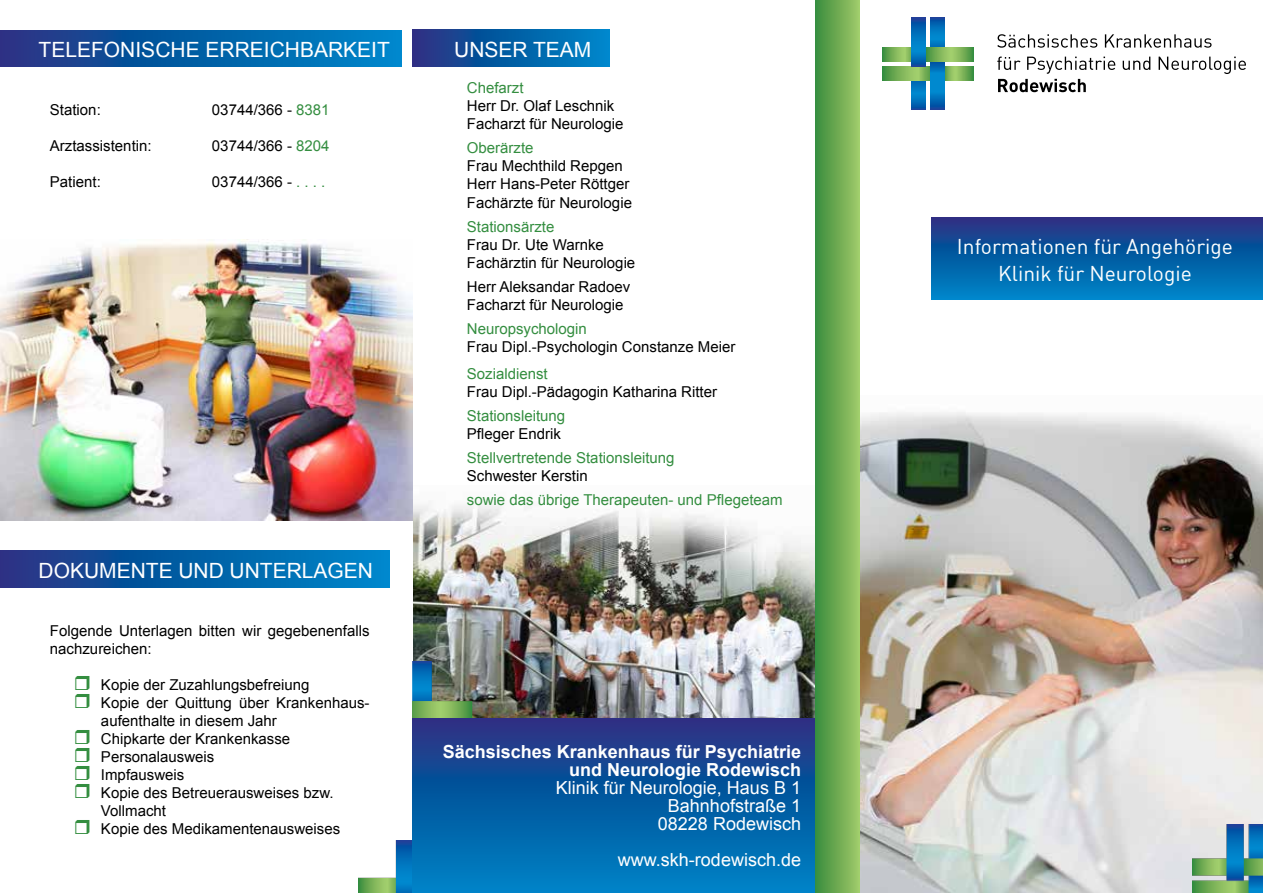
<style>
.page{position:relative;width:1263px;height:893px;background:#fff}
.page>*{position:absolute;margin:0;border:0;box-sizing:border-box;transform-origin:0 0}
.t1{font:21px "Arial";color:#fff}
.t2{font:21px/27px "DIN";color:#fff;text-align:center}
.t3{font:18px/18px "Arial";color:#fff;text-align:right}
.t4{font:700 18px/18px "Arial";color:#fff;text-align:right}
.t5{font:15px/18px "Arial";color:#000}
.t6{font:15px "Arial";color:#348e40}
.s1{color:#348e40}
</style>
<div class="page">
<img style="left:413px;top:504px;width:402px;height:215px">
<img style="left:859px;top:395px;width:404px;height:498px">
<img style="left:1193px;top:824px;width:70px;height:69px">
<img style="left:358px;top:840px;width:54px;height:53px">
<img style="left:412px;top:661px;width:61px;height:58px">
<svg style="left:931px;top:218px;width:332px;height:82px;background:#0a5ca4"></svg>
<svg style="left:412px;top:719px;width:403px;height:174px;background:#0a5aa3"></svg>
<svg style="left:412px;top:30px;width:197px;height:37px;background:#0a5ca4"></svg>
<div style="left:815px;top:0;width:44px;height:893px;background:linear-gradient(to right,#398c3d,#9dc767)"></div>
<svg style="left:0;top:30px;width:402px;height:37px;background:#095da5"></svg>
<svg style="left:0;top:551px;width:390px;height:36px;background:#095da5"></svg>
<img style="left:0;top:240px;width:412px;height:280px">
<svg style="left:997px;top:34px;width:100px;height:14px"></svg>
<svg style="left:1105px;top:34px;width:106px;height:14px"></svg>
<svg style="left:1123px;top:57px;width:27px;height:13px"></svg>
<svg style="left:1158px;top:57px;width:88px;height:17px"></svg>
<svg style="left:997px;top:57px;width:118px;height:35px"></svg>
<svg style="left:911px;top:80px;width:15px;height:30px"></svg>
<svg style="left:882px;top:66px;width:92px;height:14px"></svg>
<svg style="left:930px;top:18px;width:14px;height:92px"></svg>
<svg style="left:882px;top:47px;width:92px;height:15px"></svg>
<svg style="left:911px;top:18px;width:15px;height:48px"></svg>
<h1 class="t1" style="left:39px;top:36px;width:353px">TELEFONISCHE ERREICHBARKEIT</h1>
<p class="t5" style="left:50px;top:101px;width:52px">Station:</p>
<p class="t5" style="left:212px;top:101px;width:119px">03744/366 - <span class="s1">8381</span></p>
<p class="t5" style="left:50px;top:137px;width:103px">Arztassistentin:</p>
<p class="t5" style="left:212px;top:137px;width:119px">03744/366 - <span class="s1">8204</span></p>
<p class="t5" style="left:50px;top:173px;width:52px">Patient:</p>
<p class="t5" style="left:212px;top:173px;width:115px">03744/366 - <span class="s1">. . . .</span></p>
<h1 class="t1" style="left:39px;top:557px;width:336px">DOKUMENTE UND UNTERLAGEN</h1>
<p class="t5" style="left:50px;top:622px;width:321px">Folgende Unterlagen bitten wir gegebenenfalls nachzureichen:</p>
<p class="t5" style="left:101px;top:676px;width:270px">Kopie der Zuzahlungsbefreiung<br>Kopie der Quittung über Krankenhaus&shy;aufenthalte in diesem Jahr<br>Chipkarte der Krankenkasse<br>Personalausweis<br>Impfausweis<br>Kopie des Betreuerausweises bzw.<br>Vollmacht<br>Kopie des Medikamentenausweises</p>
<h1 class="t1" style="left:454px;top:36px;width:139px">UNSER TEAM</h1>
<p class="t6" style="left:467px;top:78px;width:58px">Chefarzt</p>
<p class="t5" style="left:467px;top:97px;width:158px">Herr Dr. Olaf Leschnik<br>Facharzt für Neurologie</p>
<p class="t6" style="left:467px;top:138px;width:68px">Oberärzte</p>
<p class="t5" style="left:467px;top:157px;width:167px">Frau Mechthild Repgen<br>Herr Hans-Peter Röttger<br>Fachärzte für Neurologie</p>
<p class="t6" style="left:467px;top:216px;width:89px">Stationsärzte</p>
<p class="t5" style="left:467px;top:235px;width:170px">Frau Dr. Ute Warnke<br>Fachärztin für Neurologie</p>
<p class="t5" style="left:467px;top:277px;width:165px">Herr Aleksandar Radoev<br>Facharzt für Neurologie</p>
<p class="t6" style="left:467px;top:318px;width:122px">Neuropsychologin</p>
<p class="t5" style="left:467px;top:337px;width:270px">Frau Dipl.-Psychologin Constanze Meier</p>
<p class="t6" style="left:467px;top:363px;width:82px">Sozialdienst</p>
<p class="t5" style="left:467px;top:382px;width:252px">Frau Dipl.-Pädagogin Katharina Ritter</p>
<p class="t6" style="left:467px;top:405px;width:100px">Stationsleitung</p>
<p class="t5" style="left:467px;top:424px;width:96px">Pfleger Endrik</p>
<p class="t6" style="left:467px;top:447px;width:209px">Stellvertretende Stationsleitung</p>
<p class="t5" style="left:467px;top:466px;width:122px">Schwester Kerstin</p>
<p class="t6" style="left:467px;top:489px;width:317px">sowie das übrige Therapeuten- und Pflegeteam</p>
<p class="t4" style="left:443px;top:743px;width:360px">Sächsisches Krankenhaus für Psychiatrie und Neurologie Rodewisch</p>
<p class="t3" style="left:556px;top:779px;width:247px">Klinik für Neurologie, Haus B 1<br>Bahnhofstraße 1<br>08228 Rodewisch</p>
<p class="t3" style="left:618px;top:851px;width:185px">www.skh-rodewisch.de</p>
<h1 class="t2" style="left:957px;top:232px;width:278px">Informationen für Angehörige<br>Klinik für Neurologie</h1>
</div>
